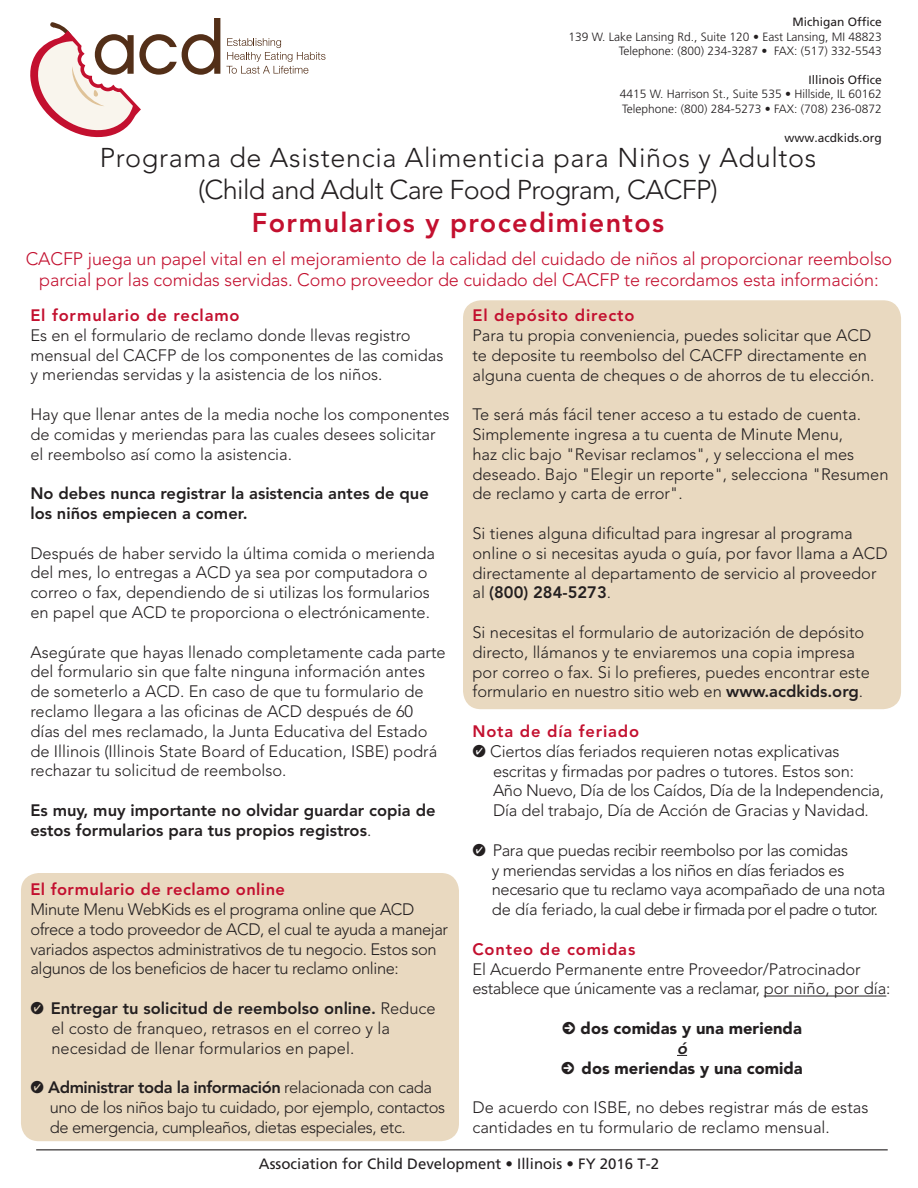
<style>
.page{position:relative;width:918px;height:1188px;background:#fff}
.page>*{position:absolute;margin:0;border:0;box-sizing:border-box;transform-origin:0 0}
.t1{font:300 27px "Avenir LT Std";letter-spacing:.025em;color:#231f20}
.t2{font:300 27px "Avenir LT Std";letter-spacing:-.025em;color:#231f20}
.t3{font:800 27px "Avenir LT Std";letter-spacing:.05em;color:#c3102f}
.t4{font:300 18px/21.6px "Avenir LT Std";letter-spacing:-.005em;color:#c3102f;text-align:center}
.t5{font:300 16.5px/19.8px "Avenir LT Std";color:#231f20}
.t6{font:300 16.5px/19.8px "Avenir LT Std";letter-spacing:-.025em;color:#231f20}
.t7{font:800 16.5px/19.8px "Avenir LT Std";color:#231f20}
.t8{font:800 16.5px "Avenir LT Std";letter-spacing:.05em;color:#c3102f}
.t9{font:300 16.5px "Avenir LT Std";letter-spacing:-.05em;color:#231f20}
.t10{font:800 16.5px "Avenir LT Std";letter-spacing:-.025em;color:#231f20}
.t11{font:900 16.5px "Avenir LT Std";color:#231f20}
.t12{font:800 16.5px "Avenir LT Std";letter-spacing:.025em;color:#c3102f}
.t13{font:italic 800 16.5px "Avenir LT Std";color:#231f20}
.t14{font:15px "Frutiger";color:#231f20}
.t15{font:300 12px "Frutiger LT Std";color:#231f20}
.t16{font:12px "Frutiger";color:#231f20}
.s1{font-family:"Frutiger";font-weight:400}
.s2{font-weight:800}
.s3{font-weight:300}
</style>
<div class="page">
<div style="left:463px;top:300px;width:438px;height:409px;background:#e9d9c0;border-radius:18px"></div>
<svg style="left:226px;top:38px;width:100px;height:36px"></svg>
<svg style="left:30px;top:18px;width:190px;height:119px"></svg>
<hr style="left:764px;top:996px;width:122px;height:1px;background:#231f20">
<div style="left:21px;top:873px;width:438px;height:268px;background:#e9d9c0;border-radius:18px"></div>
<hr style="left:36px;top:1149px;width:852px;height:1px;background:#231f20">
<p class="t16" style="left:792px;top:15px;width:91px">Michigan Office</p>
<p class="t15" style="left:568px;top:30px;width:315px">139 W. Lake Lansing Rd., Suite 120 <span class="s1">•</span> East Lansing, MI 48823</p>
<p class="t15" style="left:619px;top:44px;width:264px">Telephone: (800) 234-3287 <span class="s1">•</span> FAX: (517) 332-5543</p>
<p class="t16" style="left:808px;top:73px;width:75px">Illinois Office</p>
<p class="t15" style="left:620px;top:87px;width:263px">4415 W. Harrison St., Suite 535 <span class="s1">•</span> Hillside, IL 60162</p>
<p class="t15" style="left:622px;top:102px;width:261px">Telephone: (800) 284-5273 <span class="s1">•</span> FAX: (708) 236-0872</p>
<p class="t16" style="left:784px;top:130px;width:99px">www.acdkids.org</p>
<p class="t1" style="left:100px;top:142px;width:718px">Programa de Asistencia Alimenticia para Niños y Adultos</p>
<p class="t2" style="left:198px;top:174px;width:521px">(Child and Adult Care Food Program, CACFP)</p>
<p class="t3" style="left:252px;top:207px;width:414px">Formularios y procedimientos</p>
<p class="t4" style="left:26px;top:248px;width:868px">CACFP juega un papel vital en el mejoramiento de la calidad del cuidado de niños al proporcionar reembolso parcial por las comidas servidas. Como proveedor de cuidado del CACFP te recordamos esta información:</p>
<p class="t8" style="left:472px;top:306px;width:164px">El depósito directo</p>
<p class="t5" style="left:472px;top:325px;width:404px">Para tu propia conveniencia, puedes solicitar que ACD te deposite tu reembolso del CACFP directamente en alguna cuenta de cheques o de ahorros de tu elección.</p>
<p class="t5" style="left:472px;top:405px;width:418px">Te será más fácil tener acceso a tu estado de cuenta.<br>Simplemente ingresa a tu cuenta de Minute Menu,<br>haz clic bajo "Revisar reclamos", y selecciona el mes deseado. Bajo "Elegir un reporte", selecciona "Resumen de reclamo y carta de error".</p>
<p class="t5" style="left:472px;top:523px;width:417px">Si tienes alguna dificultad para ingresar al programa online o si necesitas ayuda o guía, por favor llama a ACD directamente al departamento de servicio al proveedor al <span class="s2">(800) 284-5273</span>.</p>
<p class="t5" style="left:472px;top:622px;width:399px">Si necesitas el formulario de autorización de depósito directo, llámanos y te enviaremos una copia impresa por correo o fax. Si lo prefieres, puedes encontrar este formulario en nuestro sitio web en <span class="s2">www.acdkids.org</span>.</p>
<p class="t8" style="left:472px;top:721px;width:168px">Nota de día feriado</p>
<p class="t5" style="left:490px;top:741px;width:351px">Ciertos días feriados requieren notas explicativas</p>
<p class="t5" style="left:493px;top:761px;width:363px">escritas y firmadas por padres o tutores. Estos son:</p>
<p class="t6" style="left:493px;top:781px;width:392px">Año Nuevo, Día de los Caídos, Día de la Independencia,</p>
<p class="t5" style="left:493px;top:801px;width:377px">Día del trabajo, Día de Acción de Gracias y Navidad.</p>
<p class="t6" style="left:493px;top:840px;width:357px">Para que puedas recibir reembolso por las comidas</p>
<p class="t6" style="left:492px;top:860px;width:354px">y meriendas servidas a los niños en días feriados es</p>
<p class="t6" style="left:492px;top:880px;width:395px">necesario que tu reclamo vaya acompañado de una nota</p>
<p class="t9" style="left:492px;top:900px;width:388px">de día feriado, la cual debe ir firmada por el padre o tutor.</p>
<p class="t8" style="left:472px;top:939px;width:164px">Conteo de comidas</p>
<p class="t5" style="left:472px;top:959px;width:420px">El Acuerdo Permanente entre Proveedor/Patrocinador establece que únicamente vas a reclamar, por niño, por día:</p>
<p class="t11" style="left:581px;top:1018px;width:223px">dos comidas y una merienda</p>
<p class="t13" style="left:677px;top:1038px;width:12px">ó</p>
<p class="t11" style="left:582px;top:1058px;width:223px">dos meriendas y una comida</p>
<p class="t5" style="left:472px;top:1098px;width:397px">De acuerdo con ISBE, no debes registrar más de estas cantidades en tu formulario de reclamo mensual.</p>
<p class="t8" style="left:30px;top:306px;width:211px">El formulario de reclamo</p>
<p class="t5" style="left:30px;top:325px;width:415px">Es en el formulario de reclamo donde llevas registro mensual del CACFP de los componentes de las comidas y meriendas servidas y la asistencia de los niños.</p>
<p class="t5" style="left:30px;top:405px;width:421px">Hay que llenar antes de la media noche los componentes de comidas y meriendas para las cuales desees solicitar el reembolso así como la asistencia.</p>
<p class="t7" style="left:30px;top:484px;width:400px">No debes nunca registrar la asistencia antes de que los niños empiecen a comer.</p>
<p class="t5" style="left:30px;top:543px;width:406px">Después de haber servido la última comida o merienda del mes, lo entregas a ACD ya sea por computadora o correo o fax, dependiendo de si utilizas los formularios en papel que ACD te proporciona o electrónicamente.</p>
<p class="t5" style="left:30px;top:642px;width:417px">Asegúrate que hayas llenado completamente cada parte del formulario sin que falte ninguna información antes de someterlo a ACD. En caso de que tu formulario de reclamo llegara a las oficinas de ACD después de 60 días del mes reclamado, la Junta Educativa del Estado de Illinois (Illinois State Board of Education, ISBE) podrá rechazar tu solicitud de reembolso.</p>
<p class="t7" style="left:30px;top:800px;width:407px">Es muy, muy importante no olvidar guardar copia de estos formularios para tus propios registros<span class="s3">.</span></p>
<p class="t12" style="left:30px;top:880px;width:256px">El formulario de reclamo online</p>
<p class="t6" style="left:30px;top:900px;width:419px">Minute Menu WebKids es el programa online que ACD ofrece a todo proveedor de ACD, el cual te ayuda a manejar variados aspectos administrativos de tu negocio. Estos son algunos de los beneficios de hacer tu reclamo online:</p>
<p class="t7" style="left:51px;top:998px;width:387px">Entregar tu solicitud de reembolso online. <span class="s3">Reduce</span></p>
<p class="t5" style="left:51px;top:1018px;width:340px">el costo de franqueo, retrasos en el correo y la necesidad de llenar formularios en papel.</p>
<p class="t10" style="left:48px;top:1078px;width:385px">Administrar toda la información <span class="s3">relacionada con cada</span></p>
<p class="t6" style="left:50px;top:1098px;width:397px">uno de los niños bajo tu cuidado, por ejemplo, contactos</p>
<p class="t6" style="left:50px;top:1117px;width:358px">de emergencia, cumpleaños, dietas especiales, etc.</p>
<p class="t14" style="left:259px;top:1155px;width:402px">Association for Child Development • Illinois • FY 2016 T-2</p>
</div>
